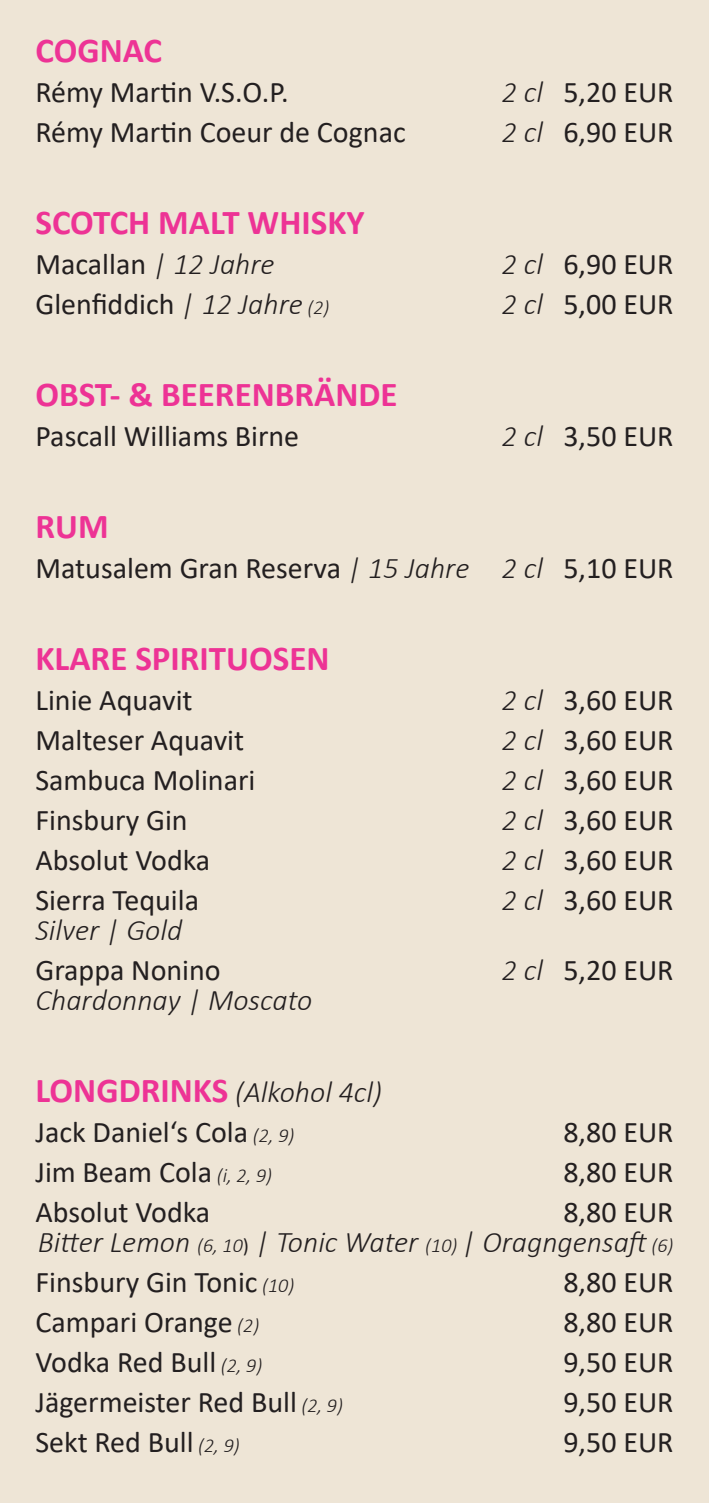
<style>
.page{position:relative;width:709px;height:1503px;background:#fff}
.page>*{position:absolute;margin:0;border:0;box-sizing:border-box;transform-origin:0 0}
.t1{font:700 35px "Calibri";color:#ed3395}
.t2{font:30px/40px "Calibri";color:#231f20}
.t3{font:italic 300 30px/30px "Calibri";color:#231f20;text-align:right}
.s1{font-weight:300;font-style:italic}
.s2{font-weight:300;font-style:italic;font-size:20px}
.s3{font-weight:700;font-size:35px;color:#ed3395}
.s4{font-weight:400;font-style:normal}
.s5{font-size:20px}
.s6{font-weight:400;font-style:normal;font-size:20px}
</style>
<div class="page">
<div style="left:0;top:0;width:709px;height:1502px;background:#eee5d6"></div>
<p class="t1" style="left:35px;top:25px;width:128px">COGNAC</p>
<p class="t2" style="left:35px;top:71px;width:255px">Rémy Martin V.S.O.P.</p>
<p class="t2" style="left:502px;top:71px;width:173px"><span class="s1">2 cl</span> 5,20 EUR</p>
<p class="t2" style="left:35px;top:111px;width:372px">Rémy Martin Coeur de Cognac</p>
<p class="t2" style="left:502px;top:111px;width:173px"><span class="s1">2 cl</span> 6,90 EUR</p>
<p class="t1" style="left:35px;top:197px;width:331px">SCOTCH MALT WHISKY</p>
<p class="t2" style="left:35px;top:243px;width:241px">Macallan <span class="s1">| 12 Jahre</span></p>
<p class="t2" style="left:502px;top:243px;width:173px"><span class="s1">2 cl</span> 6,90 EUR</p>
<p class="t2" style="left:35px;top:283px;width:296px">Glenfiddich <span class="s1">| 12 Jahre</span> <span class="s2">(2)</span></p>
<p class="t2" style="left:502px;top:283px;width:173px"><span class="s1">2 cl</span> 5,00 EUR</p>
<p class="t1" style="left:35px;top:369px;width:364px">OBST- &amp; BEERENBRÄNDE</p>
<p class="t2" style="left:35px;top:415px;width:265px">Pascall Williams Birne</p>
<p class="t2" style="left:502px;top:415px;width:173px"><span class="s1">2 cl</span> 3,50 EUR</p>
<p class="t1" style="left:35px;top:501px;width:75px">RUM</p>
<p class="t2" style="left:35px;top:547px;width:639px">Matusalem Gran Reserva <span class="s1">| 15 Jahre 2 cl</span> 5,10 EUR</p>
<p class="t1" style="left:35px;top:633px;width:295px">KLARE SPIRITUOSEN</p>
<p class="t2" style="left:35px;top:679px;width:159px">Linie Aquavit</p>
<p class="t2" style="left:502px;top:679px;width:173px"><span class="s1">2 cl</span> 3,60 EUR</p>
<p class="t2" style="left:35px;top:719px;width:210px">Malteser Aquavit</p>
<p class="t2" style="left:502px;top:719px;width:173px"><span class="s1">2 cl</span> 3,60 EUR</p>
<p class="t2" style="left:35px;top:759px;width:221px">Sambuca Molinari</p>
<p class="t2" style="left:502px;top:759px;width:173px"><span class="s1">2 cl</span> 3,60 EUR</p>
<p class="t2" style="left:35px;top:799px;width:154px">Finsbury Gin</p>
<p class="t2" style="left:502px;top:799px;width:173px"><span class="s1">2 cl</span> 3,60 EUR</p>
<p class="t2" style="left:35px;top:839px;width:176px">Absolut Vodka</p>
<p class="t2" style="left:502px;top:839px;width:173px"><span class="s1">2 cl</span> 3,60 EUR</p>
<p class="t2" style="left:35px;top:879px;width:165px">Sierra Tequila</p>
<p class="t2" style="left:502px;top:879px;width:173px"><span class="s1">2 cl</span> 3,60 EUR</p>
<p class="t3" style="left:35px;top:914px;width:148px">Silver | Gold</p>
<p class="t2" style="left:35px;top:949px;width:187px">Grappa Nonino</p>
<p class="t2" style="left:502px;top:949px;width:173px"><span class="s1">2 cl</span> 5,20 EUR</p>
<p class="t3" style="left:35px;top:984px;width:278px">Chardonnay | Moscato</p>
<p class="t2" style="left:35px;top:1071px;width:348px"><span class="s3">LONGDRINKS</span> <span class="s1">(Alkohol 4cl)<br></span>Jack Daniel‘s Cola <span class="s2">(2, 9)</span></p>
<p class="t2" style="left:563px;top:1111px;width:112px">8,80 EUR</p>
<p class="t2" style="left:35px;top:1151px;width:238px">Jim Beam Cola <span class="s2">(i, 2, 9)</span></p>
<p class="t2" style="left:563px;top:1151px;width:112px">8,80 EUR</p>
<p class="t2" style="left:35px;top:1191px;width:176px">Absolut Vodka</p>
<p class="t3" style="left:38px;top:1196px;width:637px"><span class="s4">8,80 EUR<br></span>Bitter Lemon <span class="s5">(6, 10</span><span class="s6">)</span> | Tonic Water <span class="s5">(10)</span> | Oragngensaft <span class="s5">(6)</span></p>
<p class="t2" style="left:35px;top:1261px;width:260px">Finsbury Gin Tonic <span class="s2">(10)</span></p>
<p class="t2" style="left:563px;top:1261px;width:112px">8,80 EUR</p>
<p class="t2" style="left:35px;top:1301px;width:225px">Campari Orange <span class="s2">(2)</span></p>
<p class="t2" style="left:563px;top:1301px;width:112px">8,80 EUR</p>
<p class="t2" style="left:35px;top:1341px;width:228px">Vodka Red Bull <span class="s2">(2, 9)</span></p>
<p class="t2" style="left:563px;top:1341px;width:112px">9,50 EUR</p>
<p class="t2" style="left:35px;top:1381px;width:309px">Jägermeister Red Bull <span class="s2">(2, 9)</span></p>
<p class="t2" style="left:563px;top:1381px;width:112px">9,50 EUR</p>
<p class="t2" style="left:35px;top:1421px;width:206px">Sekt Red Bull <span class="s2">(2, 9)</span></p>
<p class="t2" style="left:563px;top:1421px;width:112px">9,50 EUR</p>
</div>
